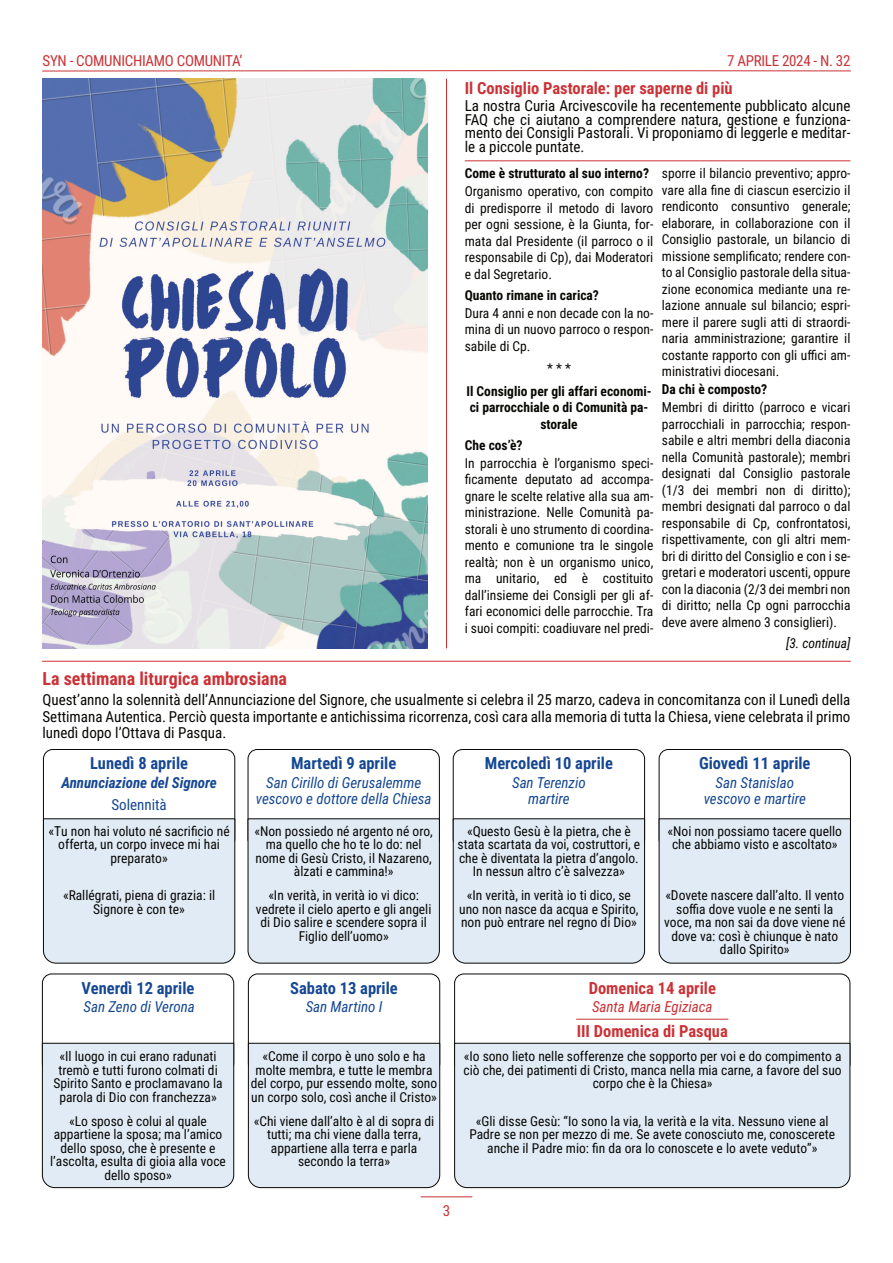
<style>
.page{position:relative;width:893px;height:1263px;background:#fff}
.page>*{position:absolute;margin:0;border:0;box-sizing:border-box;transform-origin:0 0}
.t1{font:700 18px "Roboto Condensed";color:#cb3236}
.t2{font:700 16.5px "Roboto Condensed";color:#164892}
.t3{font:700 16.5px "Roboto Condensed";color:#cb3236}
.t4{font:15px/13.8px "Roboto Condensed";color:#080704;text-align:justify}
.t5{font:italic 15px/16.5px "Roboto Condensed";color:#164892;text-align:center}
.t6{font:15px "Roboto Condensed";letter-spacing:-.02em;color:#cb3236}
.t7{font:italic 700 15px "Roboto Condensed";color:#164892}
.t8{font:italic 15px "Roboto Condensed";color:#cb3236}
.t9{font:15px "Roboto Condensed";color:#164892}
.t10{font:13.5px/16.5px "Roboto Condensed";color:#080704;text-align:center}
.t11{font:700 13.5px/16.5px "Roboto Condensed";color:#080704;text-align:center}
.t12{font:italic 13.5px "Roboto Condensed";color:#080704}
</style>
<div class="page">
<svg style="left:42px;top:70px;width:809px;height:2px;background:#e49799"></svg>
<hr style="left:421px;top:1196px;width:51px;height:1px;background:#cb3236">
<div style="left:43px;top:749px;width:192px;height:100px;background:#fff;border:1px solid #080704;border-radius:9px"></div>
<div style="left:43px;top:818px;width:193px;height:146px;background:#e0ebf6"></div>
<div style="left:454px;top:973px;width:396px;height:100px;background:#fff;border:1px solid #080704;border-radius:9px"></div>
<div style="left:454px;top:1042px;width:397px;height:146px;background:#e0ebf6"></div>
<div style="left:42px;top:973px;width:192px;height:100px;background:#fff;border:1px solid #080704;border-radius:9px"></div>
<div style="left:41px;top:1042px;width:194px;height:146px;background:#e0ebf6"></div>
<div style="left:248px;top:973px;width:192px;height:100px;background:#fff;border:1px solid #080704;border-radius:9px"></div>
<div style="left:247px;top:1042px;width:194px;height:146px;background:#e0ebf6"></div>
<div style="left:453px;top:749px;width:192px;height:100px;background:#fff;border:1px solid #080704;border-radius:9px"></div>
<div style="left:452px;top:818px;width:193px;height:146px;background:#e0ebf6"></div>
<div style="left:659px;top:749px;width:192px;height:100px;background:#fff;border:1px solid #080704;border-radius:9px"></div>
<div style="left:658px;top:818px;width:193px;height:146px;background:#e0ebf6"></div>
<div style="left:248px;top:749px;width:192px;height:100px;background:#fff;border:1px solid #080704;border-radius:9px"></div>
<div style="left:247px;top:818px;width:193px;height:146px;background:#e0ebf6"></div>
<hr style="left:446px;top:79px;width:1px;height:569px;background:#cb3236">
<hr style="left:576px;top:1019px;width:152px;height:1px;background:#cb3236">
<hr style="left:465px;top:160px;width:385px;height:1px;background:#cb3236">
<hr style="left:42px;top:661px;width:808px;height:1px;background:#cb3236">
<img style="left:43px;top:79px;width:385px;height:569px">
<p class="t6" style="left:43px;top:54px;width:201px">SYN - COMUNICHIAMO COMUNITA’</p>
<p class="t6" style="left:727px;top:54px;width:125px">7 APRILE 2024 - N. 32</p>
<p class="t3" style="left:465px;top:82px;width:269px">Il Consiglio Pastorale: per saperne di più</p>
<p class="t4" style="left:465px;top:100px;width:387px">La nostra Curia Arcivescovile ha recentemente pubblicato alcune FAQ che ci aiutano a comprendere natura, gestione e funziona&shy;mento dei Consigli Pastorali. Vi proponiamo di leggerle e meditar&shy;le a piccole puntate.</p>
<h1 class="t1" style="left:43px;top:671px;width:246px">La settimana liturgica ambrosiana</h1>
<p class="t11" style="left:465px;top:166px;width:186px">Come è strutturato al suo interno?</p>
<p class="t10" style="left:465px;top:184px;width:190px;text-align:justify">Organismo operativo, con compito di predisporre il metodo di lavoro per ogni sessione, è la Giunta, for&shy;mata dal Presidente (il parroco o il responsabile di Cp), dai Moderatori e dal Segretario.</p>
<p class="t11" style="left:465px;top:288px;width:136px">Quanto rimane in carica?</p>
<p class="t10" style="left:465px;top:306px;width:190px;text-align:justify">Dura 4 anni e non decade con la no&shy;mina di un nuovo parroco o respon&shy;sabile di Cp.</p>
<p class="t10" style="left:547px;top:361px;width:25px">* * *</p>
<p class="t11" style="left:466px;top:384px;width:187px">Il Consiglio per gli affari economi&shy;ci parrocchiale o di Comunità pa&shy;storale</p>
<p class="t11" style="left:465px;top:438px;width:59px">Che cos’è?</p>
<p class="t10" style="left:465px;top:456px;width:190px;text-align:justify">In parrocchia è l’organismo speci&shy;ficamente deputato ad accompa&shy;gnare le scelte relative alla sua am&shy;ministrazione. Nelle Comunità pa&shy;storali è uno strumento di coordina&shy;mento e comunione tra le singole realtà; non è un organismo unico, ma unitario, ed è costituito dall’insieme dei Consigli per gli af&shy;fari economici delle parrocchie. Tra i suoi compiti: coadiuvare nel predi-</p>
<p class="t10" style="left:662px;top:166px;width:190px;text-align:justify">sporre il bilancio preventivo; appro&shy;vare alla fine di ciascun esercizio il rendiconto consuntivo generale; elaborare, in collaborazione con il Consiglio pastorale, un bilancio di missione semplificato; rendere con&shy;to al Consiglio pastorale della situa&shy;zione economica mediante una re&shy;lazione annuale sul bilancio; espri&shy;mere il parere sugli atti di straordi&shy;naria amministrazione; garantire il costante rapporto con gli uffici am&shy;ministrativi diocesani.</p>
<p class="t11" style="left:662px;top:382px;width:107px">Da chi è composto?</p>
<p class="t10" style="left:662px;top:400px;width:190px;text-align:justify">Membri di diritto (parroco e vicari parrocchiali in parrocchia; respon&shy;sabile e altri membri della diaconia nella Comunità pastorale); membri designati dal Consiglio pastorale (1/3 dei membri non di diritto); membri designati dal parroco o dal responsabile di Cp, confrontatosi, rispettivamente, con gli altri mem&shy;bri di diritto del Consiglio e con i se&shy;gretari e moderatori uscenti, oppure con la diaconia (2/3 dei membri non di diritto; nella Cp ogni parrocchia deve avere almeno 3 consiglieri).</p>
<p class="t12" style="left:786px;top:637px;width:66px">[3. continua]</p>
<p class="t4" style="left:43px;top:693px;width:809px;line-height:16.5px">Quest’anno la solennità dell’Annunciazione del Signore, che usualmente si celebra il 25 marzo, cadeva in concomitanza con il Lunedì della Settimana Autentica. Perciò questa importante e antichissima ricorrenza, così cara alla memoria di tutta la Chiesa, viene celebrata il primo lunedì dopo l’Ottava di Pasqua.</p>
<p class="t2" style="left:90px;top:757px;width:99px">Lunedì 8 aprile</p>
<p class="t7" style="left:61px;top:776px;width:157px">Annunciazione del Signore</p>
<p class="t9" style="left:111px;top:799px;width:57px">Solennità</p>
<p class="t2" style="left:291px;top:757px;width:107px">Martedì 9 aprile</p>
<p class="t5" style="left:256px;top:776px;width:177px">San Cirillo di Gerusalemme vescovo e dottore della Chiesa</p>
<p class="t2" style="left:485px;top:757px;width:129px">Mercoledì 10 aprile</p>
<p class="t5" style="left:512px;top:776px;width:75px">San Terenzio martire</p>
<p class="t2" style="left:699px;top:757px;width:113px">Giovedì 11 aprile</p>
<p class="t5" style="left:704px;top:776px;width:104px">San Stanislao vescovo e martire</p>
<p class="t10" style="left:49px;top:826px;width:183px;line-height:13.5px">«Tu non hai voluto né sacrificio né offerta, un corpo invece mi hai preparato»</p>
<p class="t10" style="left:254px;top:826px;width:180px;line-height:13.5px">«Non possiedo né argento né oro, ma quello che ho te lo do: nel nome di Gesù Cristo, il Nazareno, àlzati e cammina!»</p>
<p class="t10" style="left:458px;top:826px;width:184px;line-height:13.5px">«Questo Gesù è la pietra, che è stata scartata da voi, costruttori, e che è diventata la pietra d’angolo.<br>In nessun altro c’è salvezza»</p>
<p class="t10" style="left:668px;top:826px;width:176px;line-height:13.5px">«Noi non possiamo tacere quello che abbiamo visto e ascoltato»</p>
<p class="t10" style="left:63px;top:890px;width:154px;line-height:13.5px">«Rallégrati, piena di grazia: il<br>Signore è con te»</p>
<p class="t10" style="left:256px;top:890px;width:177px;line-height:13.5px">«In verità, in verità io vi dico: vedrete il cielo aperto e gli angeli di Dio salire e scendere sopra il<br>Figlio dell’uomo»</p>
<p class="t10" style="left:459px;top:890px;width:181px;line-height:13.5px">«In verità, in verità io ti dico, se uno non nasce da acqua e Spirito, non può entrare nel regno di Dio»</p>
<p class="t10" style="left:664px;top:890px;width:183px;line-height:13.5px">«Dovete nascere dall’alto. Il vento soffia dove vuole e ne senti la voce, ma non sai da dove viene né dove va: così è chiunque è nato dallo Spirito»</p>
<p class="t2" style="left:82px;top:981px;width:114px">Venerdì 12 aprile</p>
<p class="t5" style="left:83px;top:1000px;width:113px">San Zeno di Verona</p>
<p class="t5" style="left:306px;top:1000px;width:78px">San Martino I</p>
<p class="t8" style="left:592px;top:1001px;width:122px">Santa Maria Egiziaca</p>
<p class="t2" style="left:290px;top:981px;width:109px">Sabato 13 aprile</p>
<p class="t3" style="left:589px;top:981px;width:129px">Domenica 14 aprile</p>
<p class="t3" style="left:577px;top:1025px;width:153px">III Domenica di Pasqua</p>
<p class="t10" style="left:53px;top:1051px;width:171px;line-height:13.5px">«Il luogo in cui erano radunati tremò e tutti furono colmati di<br>Spirito Santo e proclamavano la parola di Dio con franchezza»</p>
<p class="t10" style="left:464px;top:1051px;width:380px;line-height:13.5px">«Io sono lieto nelle sofferenze che sopporto per voi e do compimento a ciò che, dei patimenti di Cristo, manca nella mia carne, a favore del suo corpo che è la Chiesa»</p>
<p class="t10" style="left:50px;top:1115px;width:177px;line-height:13.5px">«Lo sposo è colui al quale appartiene la sposa; ma l’amico dello sposo, che è presente e l’ascolta, esulta di gioia alla voce dello sposo»</p>
<p class="t10" style="left:251px;top:1051px;width:188px;line-height:13.5px">«Come il corpo è uno solo e ha molte membra, e tutte le membra del corpo, pur essendo molte, sono un corpo solo, così anche il Cristo»</p>
<p class="t10" style="left:254px;top:1115px;width:182px;line-height:13.5px">«Chi viene dall’alto è al di sopra di tutti; ma chi viene dalla terra, appartiene alla terra e parla secondo la terra»</p>
<p class="t10" style="left:469px;top:1115px;width:367px;line-height:13.5px">«Gli disse Gesù: “Io sono la via, la verità e la vita. Nessuno viene al<br>Padre se non per mezzo di me. Se avete conosciuto me, conoscerete anche il Padre mio: fin da ora lo conoscete e lo avete veduto”»</p>
<p class="t6" style="left:443px;top:1204px;width:9px">3</p>
</div>
